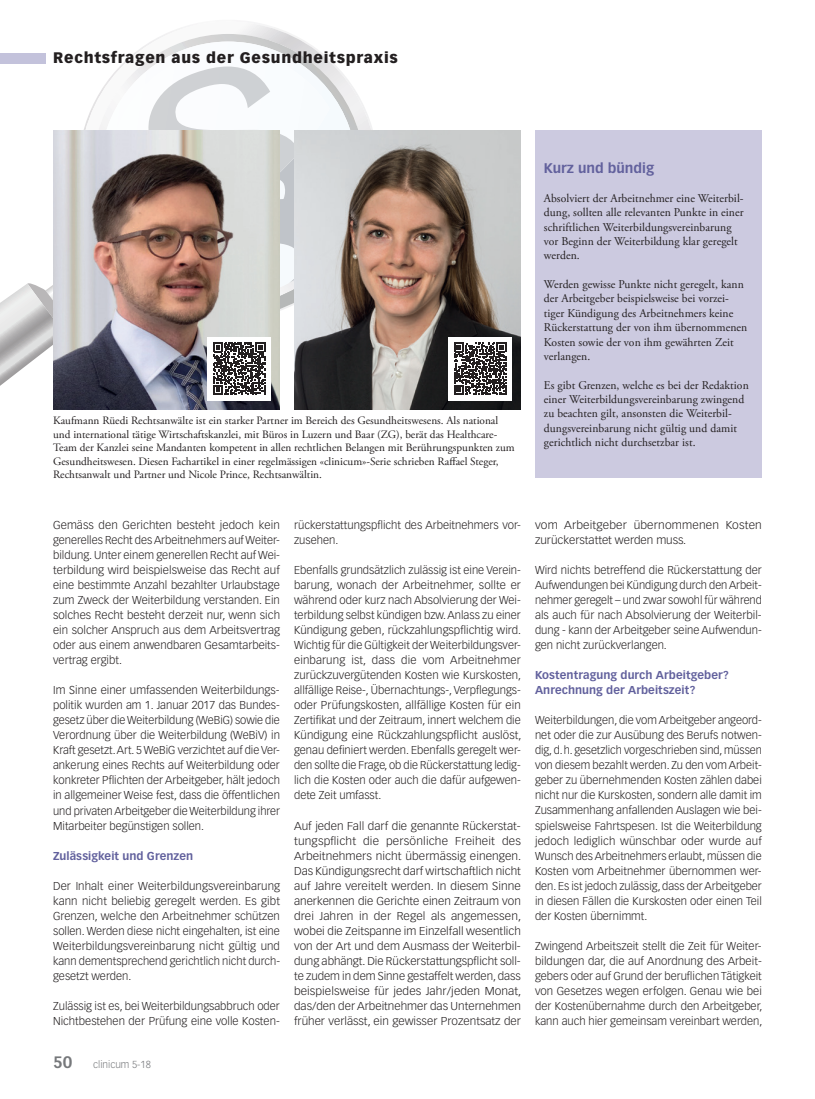
<style>
.page{position:relative;width:815px;height:1099px;background:#fff}
.page>*{position:absolute;margin:0;border:0;box-sizing:border-box;transform-origin:0 0}
.t1{font:900 15px "Vectora LT Std";letter-spacing:.05em;color:#231f20}
.t2{font:700 13.75px "Vectora LT Std";color:#62619d}
.t3{font:11.88px/14.4px "Adobe Garamond Pro";letter-spacing:.005em;color:#231f20}
.t4{font:300 11.25px/15px "Vectora LT Std";color:#231f20;text-align:justify}
.t5{font:300 11.25px/15px "Vectora LT Std";color:#231f20;text-align:justify;scale:1.04 1}
.t6{font:11.25px/13.5px "Adobe Garamond Pro";color:#231f20}
.t7{font:700 11.25px/15px "Vectora LT Std";letter-spacing:.005em;color:#62619d}
.t8{font:300 11.25px/15px "Vectora LT Std";color:#231f20;scale:1.06 1}
.t9{font:300 10px "Vectora LT Std";color:#76787b}
.s1{font-weight:700;font-size:16.25px}
</style>
<div class="page">
<svg style="left:0;top:283px;width:53px;height:103px"></svg>
<svg style="left:84px;top:23px;width:289px;height:288px"></svg>
<svg style="left:92px;top:34px;width:272px;height:272px"></svg>
<img style="left:101px;top:43px;width:254px;height:87px">
<svg style="left:94px;top:51px;width:236px;height:79px"></svg>
<svg style="left:146px;top:66px;width:180px;height:232px"></svg>
<div style="left:0;top:53px;width:45px;height:10px;background:#c3c2db"></div>
<img style="left:294px;top:130px;width:227px;height:279px">
<div style="left:448px;top:336px;width:64px;height:64px;background:#fff"></div>
<svg style="left:454px;top:342px;width:52px;height:53px"></svg>
<div style="left:535px;top:130px;width:227px;height:348px;background:#cccae0"></div>
<img style="left:53px;top:130px;width:227px;height:279px">
<div style="left:207px;top:336px;width:64px;height:64px;background:#fff"></div>
<svg style="left:213px;top:342px;width:52px;height:53px"></svg>
<h1 class="t1" style="left:53px;top:49px;width:346px">Rechtsfragen aus der Gesundheitspraxis</h1>
<p class="t6" style="left:53px;top:414px;width:463px">Kaufmann Rüedi Rechtsanwälte ist ein starker Partner im Bereich des Gesundheitswesens. Als national und international tätige Wirtschaftskanzlei, mit Büros in Luzern und Baar (ZG), berät das Healthcare-Team der Kanzlei seine Mandanten kompetent in allen rechtlichen Belangen mit Berührungspunkten zum Gesundheitswesen. Diesen Fachartikel in einer regelmässigen «clinicum»-Serie schrieben Raffael Steger, Rechtsanwalt und Partner und Nicole Prince, Rechtsanwältin.</p>
<p class="t2" style="left:544px;top:160px;width:112px">Kurz und bündig</p>
<p class="t3" style="left:544px;top:191px;width:201px">Absolviert der Arbeitnehmer eine Weiterbil&shy;dung, sollten alle relevanten Punkte in einer schriftlichen Weiterbildungsvereinbarung vor Beginn der Weiterbildung klar geregelt werden.</p>
<p class="t3" style="left:544px;top:277px;width:205px">Werden gewisse Punkte nicht geregelt, kann der Arbeitgeber beispielsweise bei vorzei&shy;tiger Kündigung des Arbeitnehmers keine Rückerstattung der von ihm übernommenen Kosten sowie der von ihm gewährten Zeit verlangen.</p>
<p class="t3" style="left:544px;top:378px;width:206px">Es gibt Grenzen, welche es bei der Redaktion einer Weiterbildungsvereinbarung zwingend zu beachten gilt, ansonsten die Weiterbil&shy;dungsvereinbarung nicht gültig und damit gerichtlich nicht durchsetzbar ist.</p>
<p class="t4" style="left:53px;top:518px;width:228px">Gemäss den Gerichten besteht jedoch kein generelles Recht des Arbeitnehmers auf Weiter&shy;bildung. Unter einem generellen Recht auf Wei&shy;terbildung wird beispielsweise das Recht auf eine bestimmte Anzahl bezahlter Urlaubstage zum Zweck der Weiterbildung verstanden. Ein solches Recht besteht derzeit nur, wenn sich ein solcher Anspruch aus dem Arbeitsvertrag oder aus einem anwendbaren Gesamtarbeits&shy;vertrag ergibt.</p>
<p class="t4" style="left:53px;top:683px;width:228px">Im Sinne einer umfassenden Weiterbildungs&shy;politik wurden am 1. Januar 2017 das Bundes&shy;gesetz über die Weiterbildung (WeBiG) sowie die Verordnung über die Weiterbildung (WeBiV) in Kraft gesetzt. Art. 5 WeBiG verzichtet auf die Ver&shy;ankerung eines Rechts auf Weiterbildung oder konkreter Pflichten der Arbeitgeber, hält jedoch in allgemeiner Weise fest, dass die öffentlichen und privaten Arbeitgeber die Weiterbildung ihrer Mitarbeiter begünstigen sollen.</p>
<p class="t7" style="left:53px;top:848px;width:142px">Zulässigkeit und Grenzen</p>
<p class="t4" style="left:53px;top:878px;width:228px">Der Inhalt einer Weiterbildungsvereinbarung kann nicht beliebig geregelt werden. Es gibt Grenzen, welche den Arbeitnehmer schützen sollen. Werden diese nicht eingehalten, ist eine Weiterbildungsvereinbarung nicht gültig und kann dementsprechend gerichtlich nicht durch&shy;gesetzt werden.</p>
<p class="t4" style="left:53px;top:998px;width:228px">Zulässig ist es, bei Weiterbildungsabbruch oder<br>Nichtbestehen der Prüfung eine volle Kosten-</p>
<p class="t9" style="left:53px;top:1058px;width:99px"><span class="s1">50</span> clinicum 5-18</p>
<p class="t4" style="left:294px;top:518px;width:228px">rückerstattungspflicht des Arbeitnehmers vor&shy;zusehen.</p>
<p class="t4" style="left:294px;top:563px;width:229px">Ebenfalls grundsätzlich zulässig ist eine Verein&shy;barung, wonach der Arbeitnehmer, sollte er während oder kurz nach Absolvierung der Wei&shy;terbildung selbst kündigen bzw. Anlass zu einer Kündigung geben, rückzahlungspflichtig wird.<br>Wichtig für die Gültigkeit der Weiterbildungsver&shy;einbarung ist, dass die vom Arbeitnehmer zurückzuvergütenden Kosten wie Kurskosten, allfällige Reise-, Übernachtungs-, Verpflegungs&shy;oder Prüfungskosten, allfällige Kosten für ein Zertifikat und der Zeitraum, innert welchem die Kündigung eine Rückzahlungspflicht auslöst, genau definiert werden. Ebenfalls geregelt wer&shy;den sollte die Frage, ob die Rückerstattung ledig&shy;lich die Kosten oder auch die dafür aufgewen&shy;dete Zeit umfasst.</p>
<p class="t5" style="left:294px;top:818px;width:220px">Auf jeden Fall darf die genannte Rückerstat&shy;tungspflicht die persönliche Freiheit des Arbeitnehmers nicht übermässig einengen.<br>Das Kündigungsrecht darf wirtschaftlich nicht auf Jahre vereitelt werden. In diesem Sinne anerkennen die Gerichte einen Zeitraum von drei Jahren in der Regel als angemessen, wobei die Zeitspanne im Einzelfall wesentlich von der Art und dem Ausmass der Weiterbil&shy;dung abhängt. Die Rückerstattungspflicht soll&shy;te zudem in dem Sinne gestaffelt werden, dass beispielsweise für jedes Jahr/jeden Monat, das/den der Arbeitnehmer das Unternehmen früher verlässt, ein gewisser Prozentsatz der</p>
<p class="t8" style="left:535px;top:518px;width:215px">vom Arbeitgeber übernommenen Kosten zurückerstattet werden muss.</p>
<p class="t4" style="left:535px;top:563px;width:228px">Wird nichts betreffend die Rückerstattung der Aufwendungen bei Kündigung durch den Arbeit&shy;nehmer geregelt – und zwar sowohl für während als auch für nach Absolvierung der Weiterbil&shy;dung - kann der Arbeitgeber seine Aufwendun&shy;gen nicht zurückverlangen.</p>
<p class="t7" style="left:535px;top:668px;width:195px">Kostentragung durch Arbeitgeber?<br>Anrechnung der Arbeitszeit?</p>
<p class="t4" style="left:535px;top:713px;width:228px">Weiterbildungen, die vom Arbeitgeber angeord&shy;net oder die zur Ausübung des Berufs notwen&shy;dig, d. h. gesetzlich vorgeschrieben sind, müssen von diesem bezahlt werden. Zu den vom Arbeit&shy;geber zu übernehmenden Kosten zählen dabei nicht nur die Kurskosten, sondern alle damit im Zusammenhang anfallenden Auslagen wie bei&shy;spielsweise Fahrtspesen. Ist die Weiterbildung jedoch lediglich wünschbar oder wurde auf Wunsch des Arbeitnehmers erlaubt, müssen die Kosten vom Arbeitnehmer übernommen wer&shy;den. Es ist jedoch zulässig, dass der Arbeitgeber in diesen Fällen die Kurskosten oder einen Teil der Kosten übernimmt.</p>
<p class="t4" style="left:535px;top:938px;width:229px">Zwingend Arbeitszeit stellt die Zeit für Weiter&shy;bildungen dar, die auf Anordnung des Arbeit&shy;gebers oder auf Grund der beruflichen Tätigkeit von Gesetzes wegen erfolgen. Genau wie bei der Kostenübernahme durch den Arbeitgeber, kann auch hier gemeinsam vereinbart werden,</p>
</div>
